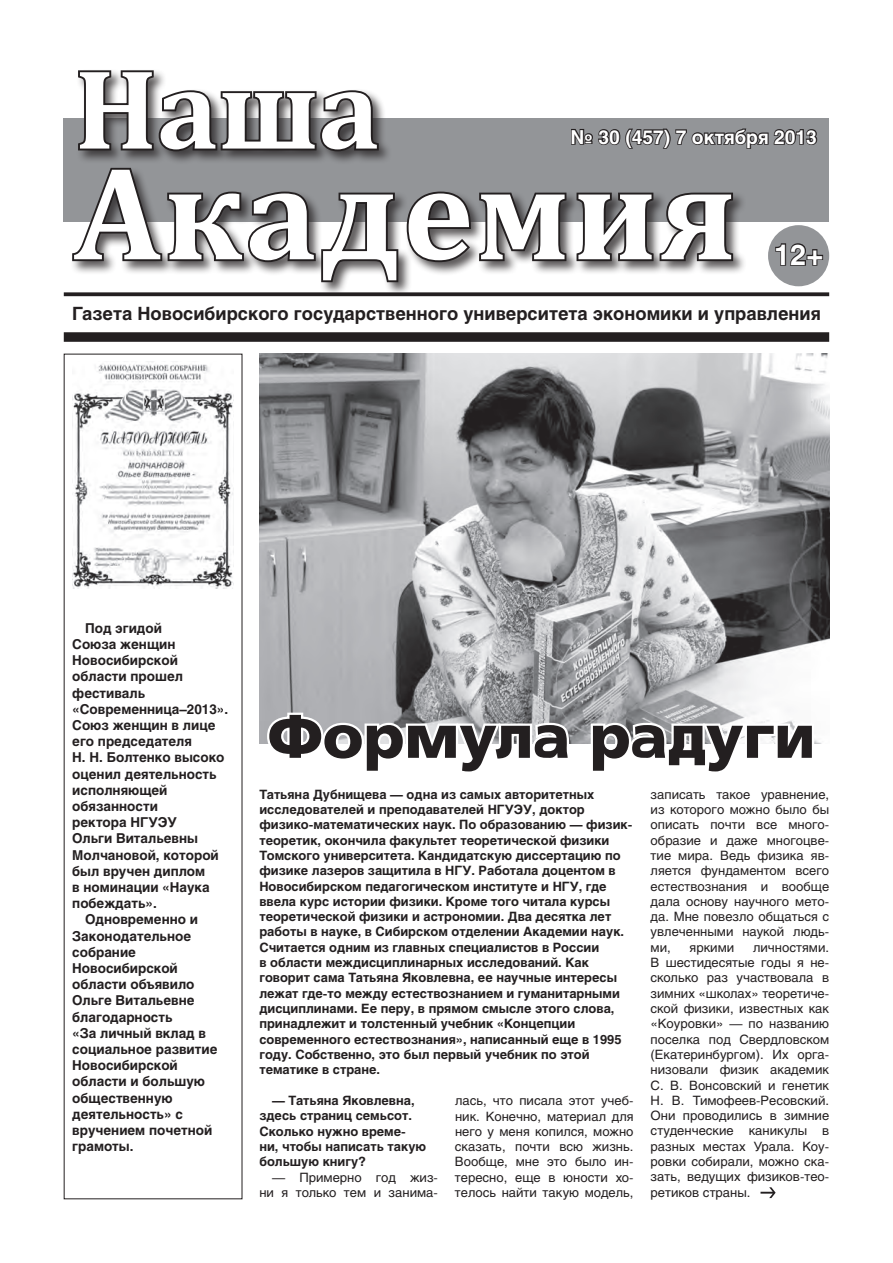
<style>
.page{position:relative;width:893px;height:1263px;background:#fff}
.page>*{position:absolute;margin:0;border:0;box-sizing:border-box;transform-origin:0 0}
.t1{font:700 133.5px "Cambria";letter-spacing:.02em;color:#fff}
.t2{font:700 114.45px "Cambria";color:#fff}
.t3{font:700 61.5px "AG Foreigner";color:#231f20}
.t4{font:700 28.35px "Helios";color:#fff}
.t5{font:700 19.05px "Helios";color:#fff}
.t6{font:700 18.15px "Helios";color:#231f20}
.t7{font:700 13.5px "Helios";color:#231f20}
.t8{font:700 12.75px/15.3px "Helios";color:#231f20}
.t9{font:12.75px/15.3px "Helios";color:#231f20;text-align:justify}
</style>
<div class="page">
<img style="left:259px;top:353px;width:570px;height:390px">
<div style="left:64px;top:332px;width:765px;height:10px;background:#231f20"></div>
<div style="left:64px;top:118px;width:765px;height:104px;background:#939598"></div>
<div style="left:70px;top:68px;width:677px;height:228px;background:#231f20;opacity:.75"></div>
<svg style="left:76px;top:68px;width:305px;height:86px"></svg>
<svg style="left:70px;top:165px;width:498px;height:119px"></svg>
<svg style="left:575px;top:191px;width:160px;height:72px;background:#656364"></svg>
<svg style="left:570px;top:126px;width:248px;height:24px"></svg>
<svg style="left:64px;top:292px;width:765px;height:4px;background:#373334"></svg>
<div style="left:768px;top:225px;width:61px;height:61px;background:#939598;border-radius:50%"></div>
<svg style="left:775px;top:243px;width:49px;height:23px"></svg>
<svg style="left:265px;top:707px;width:307px;height:37px"></svg>
<svg style="left:588px;top:716px;width:228px;height:28px"></svg>
<svg style="left:760px;top:1187px;width:16px;height:11px"></svg>
<img style="left:72px;top:361px;width:162px;height:227px">
<h2 class="t2" style="left:75px;top:29px;width:307px">Наша</h2>
<h1 class="t1" style="left:75px;top:119px;width:663px">Академия</h1>
<h3 class="t6" style="left:72px;top:303px;width:750px">Газета Новосибирского государственного университета экономики и управления</h3>
<h3 class="t5" style="left:571px;top:126px;width:248px">№ 30 (457) 7 октября 2013</h3>
<h3 class="t4" style="left:774px;top:238px;width:51px">12+</h3>
<p class="t7" style="left:85px;top:620px;width:78px">Под эгидой</p>
<p class="t7" style="left:72px;top:636px;width:105px">Союза женщин</p>
<p class="t7" style="left:72px;top:652px;width:107px">Новосибирской</p>
<p class="t7" style="left:72px;top:669px;width:112px">области прошел</p>
<p class="t7" style="left:72px;top:685px;width:74px">фестиваль</p>
<p class="t7" style="left:72px;top:701px;width:157px">«Современница–2013».</p>
<p class="t7" style="left:72px;top:717px;width:145px">Союз женщин в лице</p>
<p class="t7" style="left:72px;top:733px;width:121px">его председателя</p>
<p class="t7" style="left:72px;top:750px;width:154px">Н. Н. Болтенко высоко</p>
<p class="t7" style="left:72px;top:766px;width:146px">оценил деятельность</p>
<p class="t7" style="left:72px;top:782px;width:97px">исполняющей</p>
<p class="t7" style="left:72px;top:798px;width:87px">обязанности</p>
<p class="t7" style="left:72px;top:814px;width:106px">ректора НГУЭУ</p>
<p class="t7" style="left:72px;top:831px;width:127px">Ольги Витальевны</p>
<p class="t7" style="left:72px;top:847px;width:148px">Молчановой, которой</p>
<p class="t7" style="left:72px;top:863px;width:134px">был вручен диплом</p>
<p class="t7" style="left:72px;top:879px;width:139px">в номинации «Наука</p>
<p class="t7" style="left:72px;top:895px;width:86px">побеждать».</p>
<p class="t7" style="left:85px;top:912px;width:115px">Одновременно и</p>
<p class="t7" style="left:72px;top:928px;width:120px">Законодательное</p>
<p class="t7" style="left:72px;top:944px;width:65px">собрание</p>
<p class="t7" style="left:72px;top:960px;width:107px">Новосибирской</p>
<p class="t7" style="left:72px;top:976px;width:124px">области объявило</p>
<p class="t7" style="left:72px;top:993px;width:124px">Ольге Витальевне</p>
<p class="t7" style="left:72px;top:1009px;width:102px">благодарность</p>
<p class="t7" style="left:72px;top:1025px;width:135px">«За личный вклад в</p>
<p class="t7" style="left:72px;top:1041px;width:147px">социальное развитие</p>
<p class="t7" style="left:72px;top:1057px;width:107px">Новосибирской</p>
<p class="t7" style="left:72px;top:1074px;width:134px">области и большую</p>
<p class="t7" style="left:72px;top:1090px;width:102px">общественную</p>
<p class="t7" style="left:72px;top:1106px;width:112px">деятельность» с</p>
<p class="t7" style="left:72px;top:1122px;width:141px">вручением почетной</p>
<p class="t7" style="left:72px;top:1138px;width:63px">грамоты.</p>
<h3 class="t3" style="left:268px;top:702px;width:549px">Формула радуги</h3>
<p class="t8" style="left:259px;top:786px;width:374px">Татьяна Дубнищева — одна из самых авторитетных исследователей и преподавателей НГУЭУ, доктор физико-математических наук. По образованию — физик&shy;теоретик, окончила факультет теоретической физики Томского университета. Кандидатскую диссертацию по физике лазеров защитила в НГУ. Работала доцентом в Новосибирском педагогическом институте и НГУ, где ввела курс истории физики. Кроме того читала курсы теоретической физики и астрономии. Два десятка лет работы в науке, в Сибирском отделении Академии наук.<br>Считается одним из главных специалистов в России<br>в области междисциплинарных исследований. Как говорит сама Татьяна Яковлевна, ее научные интересы лежат где-то между естествознанием и гуманитарными дисциплинами. Ее перу, в прямом смысле этого слова, принадлежит и толстенный учебник «Концепции современного естествознания», написанный еще в 1995 году. Собственно, это был первый учебник по этой тематике в стране.</p>
<p class="t9" style="left:455px;top:1093px;width:180px">лась, что писала этот учеб&shy;ник. Конечно, материал для него у меня копился, можно сказать, почти всю жизнь.<br>Вообще, мне это было ин&shy;тересно, еще в юности хо&shy;телось найти такую модель,</p>
<p class="t8" style="left:259px;top:1093px;width:168px;text-indent:13px">— Татьяна Яковлевна, здесь страниц семьсот.<br>Сколько нужно време&shy;ни, чтобы написать такую большую книгу?</p>
<p class="t9" style="left:259px;top:1169px;width:180px;text-align:right">— Примерно год жиз&shy;ни я только тем и занима-</p>
<p class="t9" style="left:651px;top:786px;width:180px">записать такое уравнение, из которого можно было бы описать почти все много&shy;образие и даже многоцве&shy;тие мира. Ведь физика яв&shy;ляется фундаментом всего естествознания и вообще дала основу научного мето&shy;да. Мне повезло общаться с увлеченными наукой людь&shy;ми,</p>
<p class="t9" style="left:651px;top:939px;width:180px;text-indent:102px">личностями.<br>В шестидесятые годы я не&shy;сколько раз участвовала в зимних «школах» теоретиче&shy;ской физики, известных как «Коуровки» — по названию поселка под Свердловском (Екатеринбургом). Их орга&shy;низовали физик академик С. В. Вонсовский и генетик Н. В. Тимофеев-Ресовский.<br>Они проводились в зимние студенческие каникулы в разных местах Урала. Коу&shy;ровки собирали, можно ска&shy;зать, ведущих физиков-тео&shy;ретиков страны.</p>
<p class="t9" style="left:689px;top:939px;width:46px">яркими</p>
</div>
